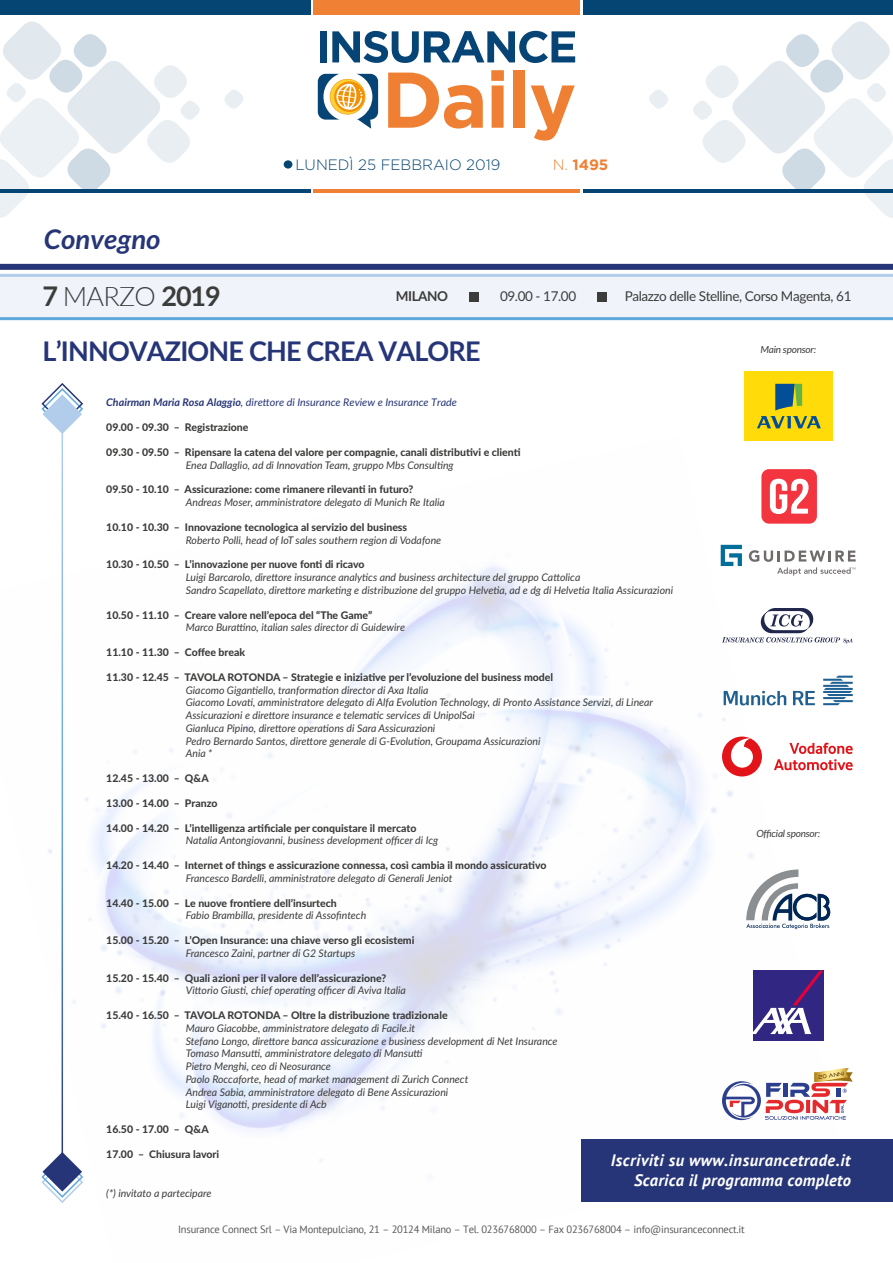
<style>
.page{position:relative;width:893px;height:1263px;background:#fff}
.page>*{position:absolute;margin:0;border:0;box-sizing:border-box;transform-origin:0 0}
.t1{font:700 27px "Lato";letter-spacing:-.03em;color:#263577}
.t2{font:italic 700 27px/57.6px "Lato";color:#263577}
.t3{font:italic 700 16.5px "PT Sans";letter-spacing:.03em;color:#fff}
.t4{font:300 15px "Gotham";color:#054573}
.t5{font:700 15px "Gotham";color:#f08033}
.t6{font:13.5px "Lato";letter-spacing:-.03em;color:#3c3c3b}
.t7{font:700 13.5px "Lato";letter-spacing:-.03em;color:#3c3c3b}
.t8{font:italic 10.5px/12.8px "Lato";color:#3c3c3b}
.t9{font:800 10.5px "Lato";color:#3c3c3b}
.t10{font:10.5px "PT Sans";letter-spacing:-.02em;color:#575756}
.t11{font:italic 10.5px "Lato";color:#263577}
.t12{font:italic 9.9px "Lato";letter-spacing:-.025em;color:#3c3c3b}
.s1{font-weight:300}
.s2{font-style:normal;color:#3c3c3b}
.s3{font-weight:300;font-style:normal;color:#3c3c3b}
.s4{font-weight:700}
</style>
<div class="page">
<div style="left:0;top:0;width:310px;height:15px;background:#054573"></div>
<div style="left:313px;top:0;width:266px;height:15px;background:#f08033"></div>
<hr style="left:0;top:189px;width:310px;height:3px;background:#054573">
<hr style="left:313px;top:189px;width:266px;height:3px;background:#f08033">
<div style="left:284px;top:160px;width:8px;height:9px;background:#054573;border-radius:50%"></div>
<svg style="left:649px;top:90px;width:19px;height:19px"></svg>
<svg style="left:224px;top:90px;width:20px;height:19px"></svg>
<svg style="left:691px;top:21px;width:202px;height:197px"></svg>
<svg style="left:0;top:21px;width:202px;height:197px"></svg>
<svg style="left:318px;top:74px;width:60px;height:55px"></svg>
<svg style="left:388px;top:73px;width:95px;height:56px"></svg>
<svg style="left:491px;top:70px;width:13px;height:58px"></svg>
<div style="left:513px;top:70px;width:12px;height:58px;background:#ef7f32"></div>
<svg style="left:531px;top:85px;width:44px;height:56px"></svg>
<div style="left:320px;top:31px;width:6px;height:31px;background:#054474"></div>
<svg style="left:332px;top:31px;width:243px;height:32px"></svg>
<hr style="left:583px;top:189px;width:310px;height:3px;background:#054573">
<div style="left:583px;top:0;width:310px;height:15px;background:#054573"></div>
<img style="left:48px;top:436px;width:793px;height:726px">
<div style="left:581px;top:1139px;width:312px;height:63px;background:#263577"></div>
<div style="left:0;top:275px;width:893px;height:44px;background:#f0f3fa"></div>
<div style="left:597px;top:292px;width:9px;height:10px;background:#3c3c3b"></div>
<div style="left:469px;top:292px;width:10px;height:10px;background:#3c3c3b"></div>
<hr style="left:0;top:274px;width:893px;height:3px;background:#b2cdec">
<hr style="left:0;top:317px;width:893px;height:3px;background:#5ea8dc">
<div style="left:0;top:264px;width:893px;height:6px;background:#263577"></div>
<hr style="left:62px;top:429px;width:1px;height:728px;background:#fff">
<svg style="left:41px;top:1152px;width:43px;height:51px"></svg>
<svg style="left:41px;top:383px;width:42px;height:51px"></svg>
<svg style="left:721px;top:545px;width:21px;height:21px"></svg>
<svg style="left:749px;top:550px;width:107px;height:26px"></svg>
<svg style="left:746px;top:869px;width:84px;height:60px"></svg>
<svg style="left:724px;top:676px;width:129px;height:29px"></svg>
<div style="left:722px;top:736px;width:40px;height:40px;background:#e2141a;border-radius:50%"></div>
<svg style="left:731px;top:738px;width:22px;height:30px"></svg>
<svg style="left:774px;top:743px;width:79px;height:27px"></svg>
<div style="left:761px;top:469px;width:56px;height:55px;background:#f33540;border-radius:8px"></div>
<svg style="left:770px;top:479px;width:38px;height:35px"></svg>
<svg style="left:722px;top:1068px;width:131px;height:52px"></svg>
<div style="left:744px;top:371px;width:89px;height:70px;background:#ffdc09"></div>
<svg style="left:757px;top:384px;width:64px;height:44px"></svg>
<svg style="left:722px;top:608px;width:131px;height:35px"></svg>
<div style="left:753px;top:971px;width:70px;height:70px;background:#312783"></div>
<svg style="left:753px;top:971px;width:70px;height:63px"></svg>
<h3 class="t4" style="left:296px;top:157px;width:206px">LUNEDÌ 25 FEBBRAIO 2019</h3>
<h3 class="t5" style="left:553px;top:156px;width:57px"><span class="s1">N.</span> 1495</h3>
<h1 class="t2" style="left:43px;top:209px;width:180px">Convegno<br><span class="s2">7</span> <span class="s3">MARZO</span> <span class="s2">2019</span></h1>
<p class="t7" style="left:396px;top:286px;width:54px">MILANO</p>
<p class="t6" style="left:500px;top:286px;width:78px">09.00 - 17.00</p>
<p class="t6" style="left:625px;top:286px;width:228px">Palazzo delle Stelline, Corso Magenta, 61</p>
<h1 class="t1" style="left:43px;top:331px;width:440px">L’INNOVAZIONE CHE CREA VALORE</h1>
<p class="t12" style="left:760px;top:342px;width:57px">Main sponsor:</p>
<p class="t11" style="left:106px;top:394px;width:352px"><span class="s4">Chairman Maria Rosa Alaggio</span>, direttore di Insurance Review e Insurance Trade</p>
<p class="t9" style="left:106px;top:419px;width:144px">09.00 - 09.30 – Registrazione</p>
<p class="t9" style="left:106px;top:444px;width:416px">09.30 - 09.50 – Ripensare la catena del valore per compagnie, canali distributivi e clienti</p>
<p class="t8" style="left:186px;top:458px;width:269px">Enea Dallaglio, ad di Innovation Team, gruppo Mbs Consulting</p>
<p class="t9" style="left:106px;top:482px;width:309px">09.50 - 10.10 – Assicurazione: come rimanere rilevanti in futuro?</p>
<p class="t8" style="left:186px;top:495px;width:261px">Andreas Moser, amministratore delegato di Munich Re Italia</p>
<p class="t9" style="left:106px;top:519px;width:302px">10.10 - 10.30 – Innovazione tecnologica al servizio del business</p>
<p class="t8" style="left:186px;top:533px;width:257px">Roberto Polli, head of IoT sales southern region di Vodafone</p>
<p class="t9" style="left:106px;top:557px;width:260px">10.30 - 10.50 – L’innovazione per nuove fonti di ricavo</p>
<p class="t8" style="left:186px;top:570px;width:489px">Luigi Barcarolo, direttore insurance analytics and business architecture del gruppo Cattolica<br>Sandro Scapellato, direttore marketing e distribuzione del gruppo Helvetia, ad e dg di Helvetia Italia Assicurazioni</p>
<p class="t9" style="left:106px;top:607px;width:267px">10.50 - 11.10 – Creare valore nell’epoca del “The Game”</p>
<p class="t8" style="left:186px;top:621px;width:221px">Marco Burattino, italian sales director di Guidewire</p>
<p class="t9" style="left:106px;top:644px;width:140px">11.10 - 11.30 – Coffee break</p>
<p class="t9" style="left:106px;top:669px;width:448px">11.30 - 12.45 – TAVOLA ROTONDA – Strategie e iniziative per l’evoluzione del business model</p>
<p class="t8" style="left:186px;top:683px;width:469px">Giacomo Gigantiello, tranformation director di Axa Italia<br>Giacomo Lovati, amministratore delegato di Alfa Evolution Technology, di Pronto Assistance Servizi, di Linear Assicurazioni e direttore insurance e telematic services di UnipolSai<br>Gianluca Pipino, direttore operations di Sara Assicurazioni<br>Pedro Bernardo Santos, direttore generale di G-Evolution, Groupama Assicurazioni<br>Ania *</p>
<p class="t9" style="left:106px;top:770px;width:104px">12.45 - 13.00 – Q&amp;A</p>
<p class="t9" style="left:106px;top:795px;width:113px">13.00 - 14.00 – Pranzo</p>
<p class="t9" style="left:106px;top:820px;width:312px">14.00 - 14.20 – L’intelligenza artificiale per conquistare il mercato</p>
<p class="t8" style="left:186px;top:834px;width:254px">Natalia Antongiovanni, business development officer di Icg</p>
<p class="t9" style="left:106px;top:857px;width:442px">14.20 - 14.40 – Internet of things e assicurazione connessa, così cambia il mondo assicurativo</p>
<p class="t8" style="left:186px;top:871px;width:268px">Francesco Bardelli, amministratore delegato di Generali Jeniot</p>
<p class="t9" style="left:106px;top:895px;width:232px">14.40 - 15.00 – Le nuove frontiere dell’insurtech</p>
<p class="t8" style="left:186px;top:909px;width:182px">Fabio Brambilla, presidente di Assofintech</p>
<p class="t9" style="left:106px;top:932px;width:310px">15.00 - 15.20 – L’Open Insurance: una chiave verso gli ecosistemi</p>
<p class="t8" style="left:186px;top:946px;width:171px">Francesco Zaini, partner di G2 Startups</p>
<p class="t9" style="left:106px;top:970px;width:282px">15.20 - 15.40 – Quali azioni per il valore dell’assicurazione?</p>
<p class="t8" style="left:186px;top:984px;width:222px">Vittorio Giusti, chief operating officer di Aviva Italia</p>
<p class="t9" style="left:106px;top:1007px;width:343px">15.40 - 16.50 – TAVOLA ROTONDA – Oltre la distribuzione tradizionale</p>
<p class="t8" style="left:186px;top:1021px;width:373px">Mauro Giacobbe, amministratore delegato di Facile.it<br>Stefano Longo, direttore banca assicurazione e business development di Net Insurance Tomaso Mansutti, amministratore delegato di Mansutti<br>Pietro Menghi, ceo di Neosurance<br>Paolo Roccaforte, head of market management di Zurich Connect<br>Andrea Sabia, amministratore delegato di Bene Assicurazioni<br>Luigi Viganotti, presidente di Acb</p>
<p class="t9" style="left:106px;top:1121px;width:104px">16.50 - 17.00 – Q&amp;A</p>
<p class="t9" style="left:106px;top:1146px;width:114px">17.00 – Chiusura lavori</p>
<p class="t12" style="left:756px;top:826px;width:65px">Official sponsor:</p>
<h2 class="t3" style="left:611px;top:1149px;width:241px">Iscriviti su www.insurancetrade.it</h2>
<p class="t8" style="left:106px;top:1186px;width:107px">(*) invitato a partecipare</p>
<h2 class="t3" style="left:634px;top:1169px;width:218px">Scarica il programma completo</h2>
<p class="t10" style="left:178px;top:1223px;width:568px">Insurance Connect Srl – Via Montepulciano, 21 – 20124 Milano – Tel. 0236768000 – Fax 0236768004 – info@insuranceconnect.it</p>
</div>
